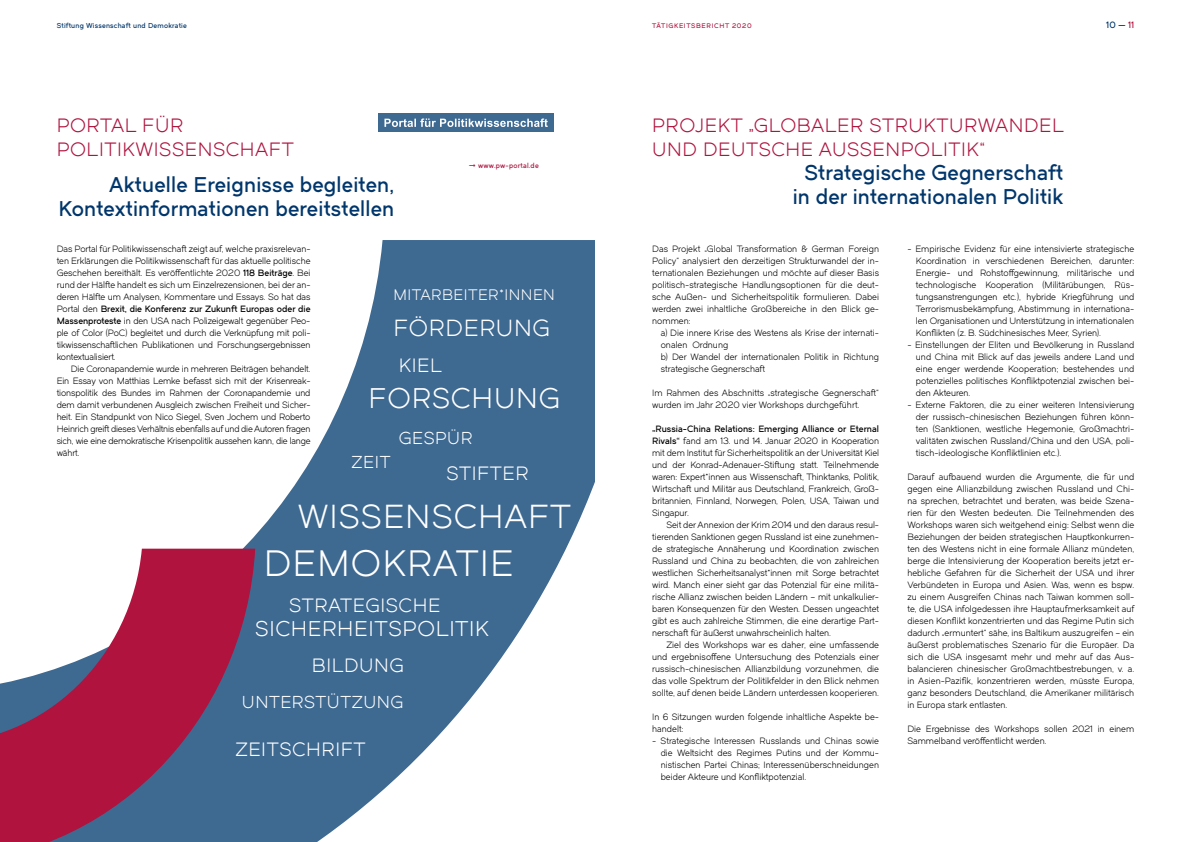
<style>
.page{position:relative;width:1191px;height:842px;background:#fff}
.page>*{position:absolute;margin:0;border:0;box-sizing:border-box;transform-origin:0 0}
.t1{font:36.2px "Dual 400";letter-spacing:.03em;color:#fff}
.t2{font:32.8px "Dual 400";letter-spacing:.03em;color:#fff}
.t3{font:28px "Dual 400";letter-spacing:.03em;color:#fff}
.t4{font:23px "Dual 400";letter-spacing:.03em;color:#fff}
.t5{font:21px/24px "Dual 600";letter-spacing:.01em;color:#00366b;text-align:right}
.t6{font:21px "Dual 400";letter-spacing:.03em;color:#fff}
.t7{font:19px/24px "Dual 400";letter-spacing:.03em;color:#af133e}
.t8{font:19px "Dual 400";letter-spacing:.03em;color:#fff}
.t9{font:17px "Dual 400";letter-spacing:.03em;color:#fff}
.t10{font:15px "Dual 400";letter-spacing:.03em;color:#fff}
.t11{font:9px/12px "Dual 400";color:#000;text-align:justify}
.t12{font:9px "Dual 600";color:#000}
.t13{font:9px "Dual 600";color:#00366b}
.t14{font:7px "Dual 600";letter-spacing:.03em;color:#00366b}
.t15{font:7px "Dual 600";letter-spacing:.03em;color:#af133e}
.t16{font:6.5px "Dual 600";letter-spacing:.1em;color:#af133e}
.s1{color:#af133e}
.s2{font-family:"Dual 600"}
.s3{font-family:"Dual 400"}
</style>
<div class="page">
<svg style="left:141px;top:240px;width:454px;height:602px;fill:#3e6991"></svg>
<div style="left:378px;top:113px;width:176px;height:19px;background:#3e6991"></div>
<svg style="left:384px;top:118px;width:164px;height:9px"></svg>
<svg style="left:0;top:549px;width:255px;height:293px;fill:#af133e"></svg>
<p class="t14" style="left:57px;top:21px;width:132px">Stiftung Wissenschaft und Demokratie</p>
<p class="t16" style="left:652px;top:22px;width:101px">TÄTIGKEITSBERICHT 2020</p>
<p class="t13" style="left:1106px;top:19px;width:29px">10 — <span class="s1">11</span></p>
<h3 class="t7" style="left:57px;top:113px;width:239px">PORTAL FÜR<br>POLITIKWISSENSCHAFT</h3>
<h3 class="t5" style="left:59px;top:172px;width:337px">Aktuelle Ereignisse begleiten,<br>Kontextinformationen bereitstellen</h3>
<p class="t15" style="left:469px;top:161px;width:71px">➞ www.pw-portal.de</p>
<p class="t11" style="left:57px;top:243px;width:255px">Das Portal für Politikwissenschaft zeigt auf, welche praxisrelevan&shy;ten Erklärungen die Politikwissenschaft für das aktuelle politische Geschehen bereithält. Es veröffentlichte 2020 <span class="s2">118 Beiträge</span>. Bei rund der Hälfte handelt es sich um Einzelrezensionen, bei der an&shy;deren Hälfte um Analysen, Kommentare und Essays. So hat das</p>
<p class="t12" style="left:57px;top:303px;width:255px"><span class="s3">Portal den</span> Brexit, die Konferenz zur Zukunft Europas oder die</p>
<p class="t11" style="left:57px;top:315px;width:255px"><span class="s2">Massenproteste</span> in den USA nach Polizeigewalt gegenüber Peo&shy;ple of Color (PoC) begleitet und durch die Verknüpfung mit poli&shy;tikwissenschaftlichen Publikationen und Forschungsergebnissen kontextualisiert.</p>
<p class="t11" style="left:57px;top:363px;width:255px;text-indent:14px">Die Coronapandemie wurde in mehreren Beiträgen behandelt.<br>Ein Essay von Matthias Lemke befasst sich mit der Krisenreak&shy;tionspolitik des Bundes im Rahmen der Coronapandemie und dem damit verbundenen Ausgleich zwischen Freiheit und Sicher&shy;heit. Ein Standpunkt von Nico Siegel, Sven Jochem und Roberto Heinrich greift dieses Verhältnis ebenfalls auf und die Autoren fragen sich, wie eine demokratische Krisenpolitik aussehen kann, die lange währt.</p>
<h3 class="t10" style="left:393px;top:286px;width:163px">MITARBEITER*INNEN</h3>
<h3 class="t4" style="left:393px;top:314px;width:158px">FÖRDERUNG</h3>
<h3 class="t8" style="left:399px;top:354px;width:45px">KIEL</h3>
<h3 class="t3" style="left:369px;top:381px;width:193px">FORSCHUNG</h3>
<h3 class="t9" style="left:351px;top:452px;width:40px">ZEIT</h3>
<h3 class="t9" style="left:399px;top:428px;width:75px">GESPÜR</h3>
<h3 class="t8" style="left:446px;top:462px;width:84px">STIFTER</h3>
<h2 class="t2" style="left:298px;top:497px;width:275px">WISSENSCHAFT</h2>
<h1 class="t1" style="left:264px;top:542px;width:251px">DEMOKRATIE</h1>
<h3 class="t8" style="left:289px;top:594px;width:153px">STRATEGISCHE</h3>
<h3 class="t6" style="left:255px;top:616px;width:235px">SICHERHEITSPOLITIK</h3>
<h3 class="t8" style="left:312px;top:654px;width:93px">BILDUNG</h3>
<h3 class="t9" style="left:242px;top:692px;width:163px">UNTERSTÜTZUNG</h3>
<h3 class="t8" style="left:235px;top:738px;width:132px">ZEITSCHRIFT</h3>
<h3 class="t7" style="left:652px;top:113px;width:413px">PROJEKT „GLOBALER STRUKTURWANDEL<br>UND DEUTSCHE AUSSENPOLITIK“</h3>
<h3 class="t5" style="left:792px;top:160px;width:272px;text-align:center">Strategische Gegnerschaft in der internationalen Politik</h3>
<p class="t11" style="left:652px;top:243px;width:228px">Das Projekt „Global Transformation &amp; German Foreign Policy“ analysiert den derzeitigen Strukturwandel der in&shy;ternationalen Beziehungen und möchte auf dieser Basis politisch-strategische Handlungsoptionen für die deut&shy;sche Außen- und Sicherheitspolitik formulieren. Dabei werden zwei inhaltliche Großbereiche in den Blick ge&shy;nommen:</p>
<p class="t11" style="left:660px;top:327px;width:220px;text-align:left">a) Die innere Krise des Westens als Krise der internati&shy;onalen Ordnung<br>b) Der Wandel der internationalen Politik in Richtung strategische Gegnerschaft</p>
<p class="t11" style="left:652px;top:387px;width:228px">Im Rahmen des Abschnitts „strategische Gegnerschaft“ wurden im Jahr 2020 vier Workshops durchgeführt.</p>
<p class="t12" style="left:652px;top:423px;width:228px">„Russia-China Relations: Emerging Alliance or Eternal</p>
<p class="t11" style="left:652px;top:435px;width:228px"><span class="s2">Rivals“</span> fand am 13. und 14. Januar 2020 in Kooperation mit dem Institut für Sicherheitspolitik an der Universität Kiel und der Konrad-Adenauer-Stiftung statt. Teilnehmende waren: Expert*innen aus Wissenschaft, Thinktanks, Politik, Wirtschaft und Militär aus Deutschland, Frankreich, Groß&shy;britannien, Finnland, Norwegen, Polen, USA, Taiwan und Singapur.</p>
<p class="t11" style="left:652px;top:519px;width:228px;text-indent:14px">Seit der Annexion der Krim 2014 und den daraus resul&shy;tierenden Sanktionen gegen Russland ist eine zunehmen&shy;de strategische Annäherung und Koordination zwischen Russland und China zu beobachten, die von zahlreichen westlichen Sicherheitsanalyst*innen mit Sorge betrachtet wird. Manch einer sieht gar das Potenzial für eine militä&shy;rische Allianz zwischen beiden Ländern – mit unkalkulier&shy;baren Konsequenzen für den Westen. Dessen ungeachtet gibt es auch zahlreiche Stimmen, die eine derartige Part&shy;nerschaft für äußerst unwahrscheinlich halten.</p>
<p class="t11" style="left:652px;top:639px;width:228px;text-indent:14px">Ziel des Workshops war es daher, eine umfassende und ergebnisoffene Untersuchung des Potenzials einer russisch-chinesischen Allianzbildung vorzunehmen, die das volle Spektrum der Politikfelder in den Blick nehmen sollte, auf denen beide Ländern unterdessen kooperieren.</p>
<p class="t11" style="left:652px;top:711px;width:228px">In 6 Sitzungen wurden folgende inhaltliche Aspekte be&shy;handelt:</p>
<p class="t11" style="left:660px;top:735px;width:220px;text-indent:-9px">- Strategische Interessen Russlands und Chinas sowie die Weltsicht des Regimes Putins und der Kommu&shy;nistischen Partei Chinas; Interessenüberschneidungen beider Akteure und Konfliktpotenzial.</p>
<p class="t11" style="left:916px;top:243px;width:220px;text-indent:-9px">- Empirische Evidenz für eine intensivierte strategische Koordination in verschiedenen Bereichen, darunter:<br>Energie- und Rohstoffgewinnung, militärische und technologische Kooperation (Militärübungen, Rüs&shy;tungsanstrengungen etc.), hybride Kriegführung und Terrorismusbekämpfung, Abstimmung in internationa&shy;len Organisationen und Unterstützung in internationalen Konflikten (z. B. Südchinesisches Meer, Syrien).</p>
<p class="t11" style="left:916px;top:339px;width:220px;text-indent:-9px">- Einstellungen der Eliten und Bevölkerung in Russland und China mit Blick auf das jeweils andere Land und eine enger werdende Kooperation; bestehendes und potenzielles politisches Konfliktpotenzial zwischen bei&shy;den Akteuren.</p>
<p class="t11" style="left:916px;top:399px;width:220px;text-indent:-9px">- Externe Faktoren, die zu einer weiteren Intensivierung der russisch-chinesischen Beziehungen führen könn&shy;ten (Sanktionen, westliche Hegemonie, Großmachtri&shy;valitäten zwischen Russland/China und den USA, poli&shy;tisch-ideologische Konfliktlinien etc.).</p>
<p class="t11" style="left:907px;top:471px;width:228px">Darauf aufbauend wurden die Argumente, die für und gegen eine Allianzbildung zwischen Russland und Chi&shy;na sprechen, betrachtet und beraten, was beide Szena&shy;rien für den Westen bedeuten. Die Teilnehmenden des Workshops waren sich weitgehend einig: Selbst wenn die Beziehungen der beiden strategischen Hauptkonkurren&shy;ten des Westens nicht in eine formale Allianz mündeten, berge die Intensivierung der Kooperation bereits jetzt er&shy;hebliche Gefahren für die Sicherheit der USA und ihrer Verbündeten in Europa und Asien. Was, wenn es bspw. zu einem Ausgreifen Chinas nach Taiwan kommen soll&shy;te, die USA infolgedessen ihre Hauptaufmerksamkeit auf diesen Konflikt konzentrierten und das Regime Putin sich dadurch „ermuntert“ sähe, ins Baltikum auszugreifen – ein äußerst problematisches Szenario für die Europäer. Da sich die USA insgesamt mehr und mehr auf das Aus&shy;balancieren chinesischer Großmachtbestrebungen, v. a. in Asien-Pazifik, konzentrieren werden, müsste Europa, ganz besonders Deutschland, die Amerikaner militärisch in Europa stark entlasten.</p>
<p class="t11" style="left:907px;top:723px;width:228px">Die Ergebnisse des Workshops sollen 2021 in einem<br>Sammelband veröffentlicht werden.</p>
</div>
